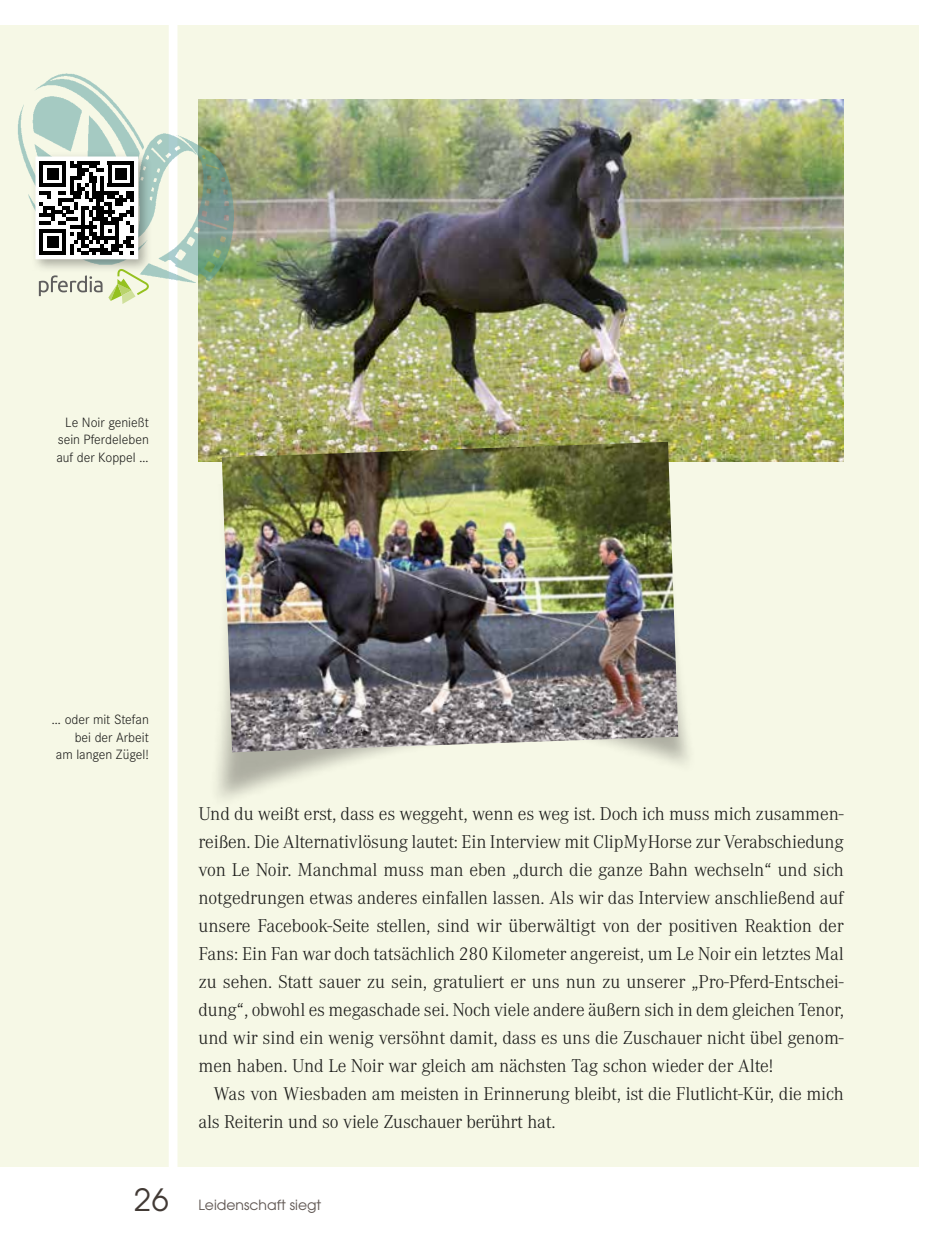
<style>
.page{position:relative;width:943px;height:1241px;background:#fff}
.page>*{position:absolute;margin:0;border:0;box-sizing:border-box;transform-origin:0 0}
.t1{font:300 19.25px/28px "Corporate A";letter-spacing:-.01em;color:#1d1d1b;text-align:justify}
.t2{font:300 14px/17.5px "Corporate S";color:#1d1d1b;text-align:justify}
.t3{font:14px "Avant Garde";color:#615854}
.s1{font-size:30.62px;color:#423a35}
</style>
<div class="page">
<div style="left:0;top:25px;width:918px;height:1141px;background:#f6f8e6"></div>
<div style="left:169px;top:0;width:8px;height:1240px;background:#fff"></div>
<img style="left:198px;top:99px;width:645px;height:362px">
<img style="left:177px;top:474px;width:212px;height:362px">
<img style="left:638px;top:670px;width:51px;height:94px">
<img style="left:222px;top:441px;width:456px;height:311px">
<img style="left:18px;top:73px;width:215px;height:211px">
<div style="left:31px;top:152px;width:121px;height:121px;background:#1d1d1b;opacity:.35"></div>
<svg style="left:40px;top:161px;width:93px;height:93px;background:#727272"></svg>
<div style="left:35px;top:156px;width:103px;height:103px;border:4px solid #fff"></div>
<svg style="left:39px;top:275px;width:63px;height:21px"></svg>
<svg style="left:108px;top:269px;width:41px;height:35px"></svg>
<p class="t2" style="left:56px;top:413px;width:94px;text-indent:9px">Le Noir genießt sein Pferdeleben auf der Koppel …</p>
<p class="t2" style="left:52px;top:711px;width:99px;text-align:right">… oder mit Stefan bei der Arbeit<br>am langen Zügel!</p>
<p class="t1" style="left:198px;top:799px;width:647px">Und du weißt erst, dass es weggeht, wenn es weg ist. Doch ich muss mich zusammen&shy;reißen. Die Alternativlösung lautet: Ein Interview mit ClipMyHorse zur Verabschiedung von Le Noir. Manchmal muss man eben „durch die ganze Bahn wechseln“ und sich notgedrungen etwas anderes einfallen lassen. Als wir das Interview anschließend auf unsere Facebook-Seite stellen, sind wir überwältigt von der positiven Reaktion der Fans: Ein Fan war doch tatsächlich 280 Kilometer angereist, um Le Noir ein letztes Mal zu sehen. Statt sauer zu sein, gratuliert er uns nun zu unserer „Pro-Pferd-Entschei&shy;dung“, obwohl es megaschade sei. Noch viele andere äußern sich in dem gleichen Tenor, und wir sind ein wenig versöhnt damit, dass es uns die Zuschauer nicht übel genom&shy;men haben. Und Le Noir war gleich am nächsten Tag schon wieder der Alte!</p>
<p class="t1" style="left:198px;top:1079px;width:646px;text-indent:15px">Was von Wiesbaden am meisten in Erinnerung bleibt, ist die Flutlicht-Kür, die mich als Reiterin und so viele Zuschauer berührt hat.</p>
<p class="t3" style="left:134px;top:1196px;width:189px"><span class="s1">26</span> Leidenschaft siegt</p>
</div>
